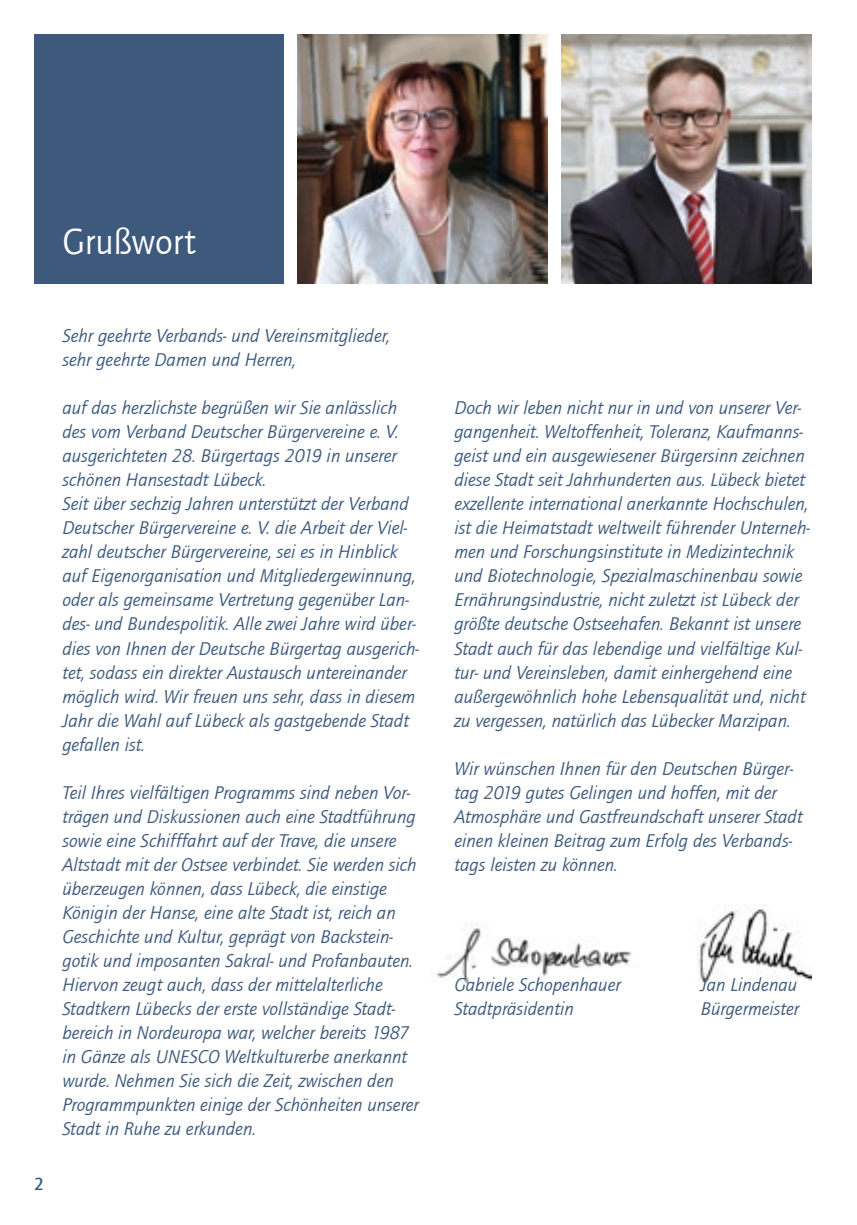
<style>
.page{position:relative;width:857px;height:1225px;background:#fff}
.page>*{position:absolute;margin:0;border:0;box-sizing:border-box;transform-origin:0 0}
.t1{font:37.2px "Quay Itc T";color:#fff}
.t2{font:italic 19px/24px "Quay Itc T";color:#3d5a7d}
.t3{font:700 18px "Quay Itc T";color:#3d5a7d}
</style>
<div class="page">
<img style="left:698px;top:904px;width:113px;height:80px">
<img style="left:436px;top:928px;width:196px;height:56px">
<div style="left:34px;top:34px;width:249px;height:249px;background:#3d5a7d"></div>
<img style="left:561px;top:34px;width:249px;height:249px">
<img style="left:298px;top:34px;width:249px;height:249px">
<h1 class="t1" style="left:62px;top:221px;width:135px">Grußwort</h1>
<p class="t3" style="left:34px;top:1173px;width:11px">2</p>
<p class="t2" style="left:62px;top:324px;width:329px">Sehr geehrte Verbands- und Vereinsmitglieder, sehr geehrte Damen und Herren,</p>
<p class="t2" style="left:62px;top:396px;width:358px">auf das herzlichste begrüßen wir Sie anlässlich des vom Verband Deutscher Bürgervereine e. V. ausgerichteten 28. Bürgertags 2019 in unserer schönen Hansestadt Lübeck.<br>Seit über sechzig Jahren unterstützt der Verband Deutscher Bürgervereine e. V. die Arbeit der Viel&shy;zahl deutscher Bürgervereine, sei es in Hinblick auf Eigenorganisation und Mitgliedergewinnung, oder als gemeinsame Vertretung gegenüber Lan&shy;des- und Bundespolitik. Alle zwei Jahre wird über&shy;dies von Ihnen der Deutsche Bürgertag ausgerich&shy;tet, sodass ein direkter Austausch untereinander möglich wird. Wir freuen uns sehr, dass in diesem Jahr die Wahl auf Lübeck als gastgebende Stadt gefallen ist.</p>
<p class="t2" style="left:62px;top:780px;width:358px">Teil Ihres vielfältigen Programms sind neben Vor&shy;trägen und Diskussionen auch eine Stadtführung sowie eine Schifffahrt auf der Trave, die unsere Altstadt mit der Ostsee verbindet. Sie werden sich überzeugen können, dass Lübeck, die einstige Königin der Hanse, eine alte Stadt ist, reich an Geschichte und Kultur, geprägt von Backstein&shy;gotik und imposanten Sakral- und Profanbauten.<br>Hiervon zeugt auch, dass der mittelalterliche Stadtkern Lübecks der erste vollständige Stadt&shy;bereich in Nordeuropa war, welcher bereits 1987 in Gänze als UNESCO Weltkulturerbe anerkannt wurde. Nehmen Sie sich die Zeit, zwischen den Programmpunkten einige der Schönheiten unserer Stadt in Ruhe zu erkunden.</p>
<p class="t2" style="left:454px;top:396px;width:357px">Doch wir leben nicht nur in und von unserer Ver&shy;gangenheit. Weltoffenheit, Toleranz, Kaufmanns&shy;geist und ein ausgewiesener Bürgersinn zeichnen diese Stadt seit Jahrhunderten aus. Lübeck bietet exzellente international anerkannte Hochschulen, ist die Heimatstadt weltweilt führender Unterneh&shy;men und Forschungsinstitute in Medizintechnik und Biotechnologie, Spezialmaschinenbau sowie Ernährungsindustrie, nicht zuletzt ist Lübeck der größte deutsche Ostseehafen. Bekannt ist unsere Stadt auch für das lebendige und vielfältige Kul&shy;tur- und Vereinsleben, damit einhergehend eine außergewöhnlich hohe Lebensqualität und, nicht zu vergessen, natürlich das Lübecker Marzipan.</p>
<p class="t2" style="left:454px;top:756px;width:349px">Wir wünschen Ihnen für den Deutschen Bürger&shy;tag 2019 gutes Gelingen und hoffen, mit der Atmosphäre und Gastfreundschaft unserer Stadt einen kleinen Beitrag zum Erfolg des Verbands&shy;tags leisten zu können.</p>
<p class="t2" style="left:454px;top:972px;width:168px">Gabriele Schopenhauer</p>
<p class="t2" style="left:700px;top:972px;width:98px">Jan Lindenau</p>
<p class="t2" style="left:454px;top:996px;width:121px">Stadtpräsidentin</p>
<p class="t2" style="left:700px;top:996px;width:100px">Bürgermeister</p>
</div>
